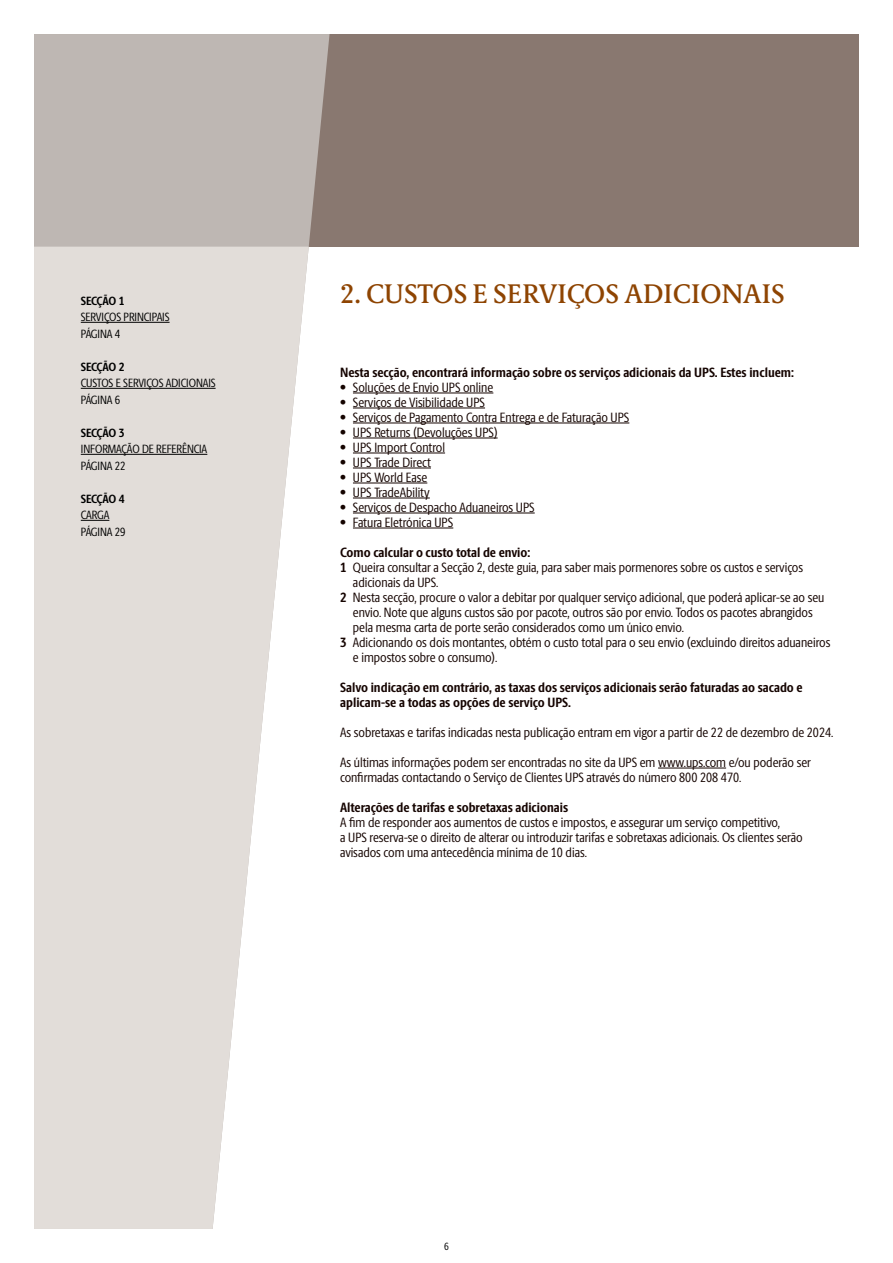
<style>
.page{position:relative;width:893px;height:1263px;background:#fff}
.page>*{position:absolute;margin:0;border:0;box-sizing:border-box;transform-origin:0 0}
.t1{font:500 27px "UPS Berlingske Serif Tx";color:#8e4402}
.t2{font:13.5px/15px "UPS Berlingske Sans Cn";color:#150400}
.t3{font:700 13.5px/15px "UPS Berlingske Sans Cn";color:#150400}
.t4{font:12px/16.5px "UPS Berlingske Sans Cn";letter-spacing:-.01em;color:#000}
.t5{font:700 12px "UPS Berlingske Sans Cn";letter-spacing:-.025em;color:#000}
.t6{font:10.5px "UPS Berlingske Sans Cn";color:#000}
.s1{font-weight:700}
</style>
<div class="page">
<div style="left:34px;top:34px;width:825px;height:213px;background:#897870"></div>
<div style="left:34px;top:34px;width:296px;height:213px;background:#beb7b3"></div>
<svg style="left:34px;top:247px;width:275px;height:982px;fill:#e2ddd9"></svg>
<hr style="left:353px;top:393px;width:140px;height:1px;background:#150400">
<hr style="left:353px;top:408px;width:132px;height:1px;background:#150400">
<hr style="left:353px;top:423px;width:276px;height:1px;background:#150400">
<hr style="left:353px;top:438px;width:145px;height:1px;background:#150400">
<hr style="left:353px;top:453px;width:92px;height:1px;background:#150400">
<hr style="left:353px;top:468px;width:78px;height:1px;background:#150400">
<hr style="left:353px;top:483px;width:74px;height:1px;background:#150400">
<hr style="left:353px;top:498px;width:77px;height:1px;background:#150400">
<hr style="left:353px;top:513px;width:182px;height:1px;background:#150400">
<hr style="left:353px;top:528px;width:100px;height:1px;background:#150400">
<hr style="left:658px;top:768px;width:68px;height:1px;background:#150400">
<hr style="left:81px;top:322px;width:89px;height:1px;background:#000">
<hr style="left:81px;top:388px;width:135px;height:1px;background:#000">
<hr style="left:81px;top:454px;width:126px;height:1px;background:#000">
<svg style="left:81px;top:520px;width:28px;height:1px"></svg>
<p class="t5" style="left:81px;top:291px;width:45px">SECÇÃO 1</p>
<p class="t4" style="left:81px;top:308px;width:90px">SERVIÇOS PRINCIPAIS<br>PÁGINA 4</p>
<p class="t5" style="left:81px;top:357px;width:45px">SECÇÃO 2</p>
<p class="t4" style="left:81px;top:374px;width:136px">CUSTOS E SERVIÇOS ADICIONAIS<br>PÁGINA 6</p>
<p class="t5" style="left:81px;top:423px;width:45px">SECÇÃO 3</p>
<p class="t4" style="left:81px;top:440px;width:128px">INFORMAÇÃO DE REFERÊNCIA<br>PÁGINA 22</p>
<p class="t5" style="left:81px;top:489px;width:45px">SECÇÃO 4</p>
<p class="t4" style="left:81px;top:506px;width:46px">CARGA<br>PÁGINA 29</p>
<h1 class="t1" style="left:340px;top:275px;width:446px">2. CUSTOS E SERVIÇOS ADICIONAIS</h1>
<p class="t3" style="left:340px;top:364px;width:455px">Nesta secção, encontrará informação sobre os serviços adicionais da UPS. Estes incluem:</p>
<p class="t2" style="left:340px;top:379px;width:155px">• Soluções de Envio UPS online</p>
<p class="t2" style="left:340px;top:394px;width:146px">• Serviços de Visibilidade UPS</p>
<p class="t2" style="left:340px;top:409px;width:291px">• Serviços de Pagamento Contra Entrega e de Faturação UPS</p>
<p class="t2" style="left:340px;top:424px;width:159px">• UPS Returns (Devoluções UPS)</p>
<p class="t2" style="left:340px;top:439px;width:106px">• UPS Import Control</p>
<p class="t2" style="left:340px;top:454px;width:92px">• UPS Trade Direct</p>
<p class="t2" style="left:340px;top:469px;width:89px">• UPS World Ease</p>
<p class="t2" style="left:340px;top:484px;width:91px">• UPS TradeAbility</p>
<p class="t2" style="left:340px;top:499px;width:196px">• Serviços de Despacho Aduaneiros UPS</p>
<p class="t2" style="left:340px;top:514px;width:115px">• Fatura Eletrónica UPS</p>
<p class="t3" style="left:340px;top:544px;width:192px">Como calcular o custo total de envio:</p>
<p class="t2" style="left:340px;top:559px;width:464px"><span class="s1">1</span> Queira consultar a Secção 2, deste guia, para saber mais pormenores sobre os custos e serviços</p>
<p class="t2" style="left:353px;top:574px;width:87px">adicionais da UPS.</p>
<p class="t2" style="left:340px;top:589px;width:486px"><span class="s1">2</span> Nesta secção, procure o valor a debitar por qualquer serviço adicional, que poderá aplicar-se ao seu</p>
<p class="t2" style="left:353px;top:604px;width:461px">envio. Note que alguns custos são por pacote, outros são por envio. Todos os pacotes abrangidos</p>
<p class="t2" style="left:353px;top:619px;width:332px">pela mesma carta de porte serão considerados como um único envio.</p>
<p class="t2" style="left:340px;top:634px;width:492px"><span class="s1">3</span> Adicionando os dois montantes, obtém o custo total para o seu envio (excluindo direitos aduaneiros</p>
<p class="t2" style="left:353px;top:649px;width:146px">e impostos sobre o consumo).</p>
<p class="t3" style="left:340px;top:679px;width:464px">Salvo indicação em contrário, as taxas dos serviços adicionais serão faturadas ao sacado e aplicam-se a todas as opções de serviço UPS.</p>
<p class="t2" style="left:340px;top:724px;width:495px">As sobretaxas e tarifas indicadas nesta publicação entram em vigor a partir de 22 de dezembro de 2024.</p>
<p class="t2" style="left:340px;top:754px;width:472px">As últimas informações podem ser encontradas no site da UPS em www.ups.com e/ou poderão ser confirmadas contactando o Serviço de Clientes UPS através do número 800 208 470.</p>
<p class="t3" style="left:340px;top:799px;width:229px">Alterações de tarifas e sobretaxas adicionais</p>
<p class="t2" style="left:340px;top:814px;width:464px">A fim de responder aos aumentos de custos e impostos, e assegurar um serviço competitivo,<br>a UPS reserva-se o direito de alterar ou introduzir tarifas e sobretaxas adicionais. Os clientes serão avisados com uma antecedência mínima de 10 dias.</p>
<p class="t6" style="left:444px;top:1239px;width:6px">6</p>
</div>
